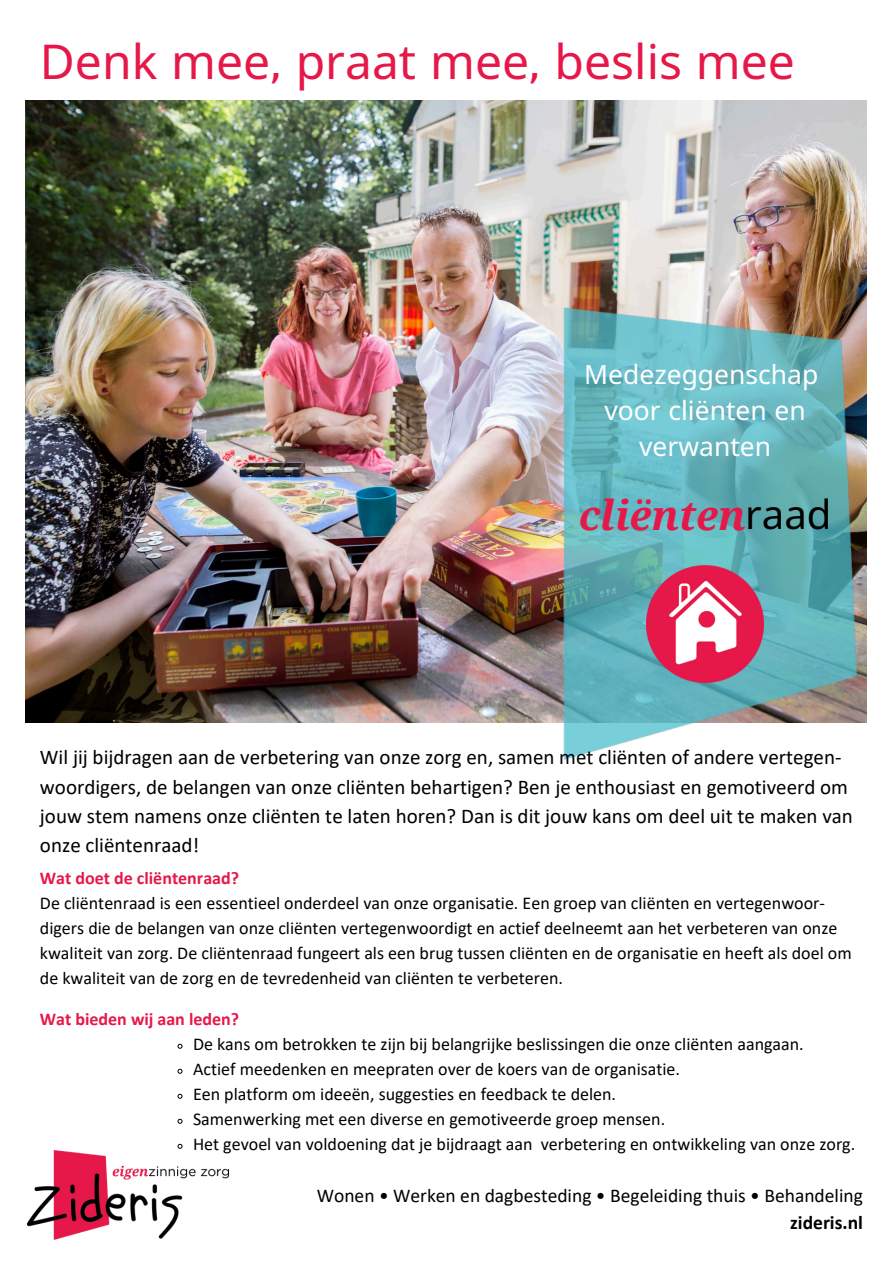
<style>
.page{position:relative;width:894px;height:1264px;background:#fff}
.page>*{position:absolute;margin:0;border:0;box-sizing:border-box;transform-origin:0 0}
.t1{font:48px "Noto Sans";color:#e61849}
.t2{font:italic 700 41.1px "Noto Serif";color:#e61849}
.t3{font:26.4px/36px "Noto Sans";color:#fff;text-align:center}
.t4{font:21px/29.2px "Calibri";color:#000}
.t5{font:19.5px/27px "Calibri";color:#000;text-align:right}
.t6{font:18px/25px "Calibri";color:#000}
.t7{font:700 18px "Calibri";color:#e61849}
.s1{font-family:"Fb Metropolis"}
.s2{font-family:"Noto Sans";font-weight:400;font-style:normal;font-size:40.2px;color:#000}
.s3{font-weight:700}
</style>
<div class="page">
<img style="left:26px;top:101px;width:840px;height:621px">
<img style="left:28px;top:1150px;width:200px;height:89px">
<img style="left:468px;top:296px;width:399px;height:464px">
<img style="left:646px;top:565px;width:117px;height:117px">
<svg style="left:177px;top:1043px;width:6px;height:6px"></svg>
<svg style="left:177px;top:1068px;width:6px;height:6px"></svg>
<svg style="left:177px;top:1093px;width:6px;height:6px"></svg>
<svg style="left:177px;top:1118px;width:6px;height:6px"></svg>
<svg style="left:177px;top:1143px;width:6px;height:6px"></svg>
<p class="t1" style="left:40px;top:28px;width:756px">Denk mee<span class="s1">,</span> praat mee<span class="s1">,</span> beslis mee</p>
<h4 class="t3" style="left:584px;top:356px;width:235px">Medezeggenschap voor cliënten en verwanten</h4>
<h2 class="t2" style="left:578px;top:486px;width:254px">cliënten<span class="s2">raad</span></h2>
<p class="t4" style="left:40px;top:744px;width:814px">Wil jij bijdragen aan de verbetering van onze zorg en, samen met cliënten of andere vertegen&shy;woordigers, de belangen van onze cliënten behartigen? Ben je enthousiast en gemotiveerd om jouw stem namens onze cliënten te laten horen? Dan is dit jouw kans om deel uit te maken van onze cliëntenraad!</p>
<h5 class="t7" style="left:40px;top:870px;width:201px">Wat doet de cliëntenraad?</h5>
<p class="t6" style="left:40px;top:892px;width:813px">De cliëntenraad is een essentieel onderdeel van onze organisatie. Een groep van cliënten en vertegenwoor&shy;digers die de belangen van onze cliënten vertegenwoordigt en actief deelneemt aan het verbeteren van onze kwaliteit van zorg. De cliëntenraad fungeert als een brug tussen cliënten en de organisatie en heeft als doel om de kwaliteit van de zorg en de tevredenheid van cliënten te verbeteren.</p>
<p class="t7" style="left:40px;top:1011px;width:201px">Wat bieden wij aan leden?</p>
<h6 class="t6" style="left:193px;top:1033px;width:612px">De kans om betrokken te zijn bij belangrijke beslissingen die onze cliënten aangaan.</h6>
<p class="t6" style="left:193px;top:1058px;width:488px">Actief meedenken en meepraten over de koers van de organisatie.</p>
<p class="t6" style="left:193px;top:1083px;width:424px">Een platform om ideeën, suggesties en feedback te delen.</p>
<p class="t6" style="left:193px;top:1108px;width:473px">Samenwerking met een diverse en gemotiveerde groep mensen.</p>
<p class="t6" style="left:193px;top:1133px;width:663px">Het gevoel van voldoening dat je bijdraagt aan verbetering en ontwikkeling van onze zorg.</p>
<p class="t5" style="left:316px;top:1183px;width:547px">Wonen • Werken en dagbesteding • Begeleiding thuis • Behandeling <span class="s3">zideris.nl</span></p>
</div>
